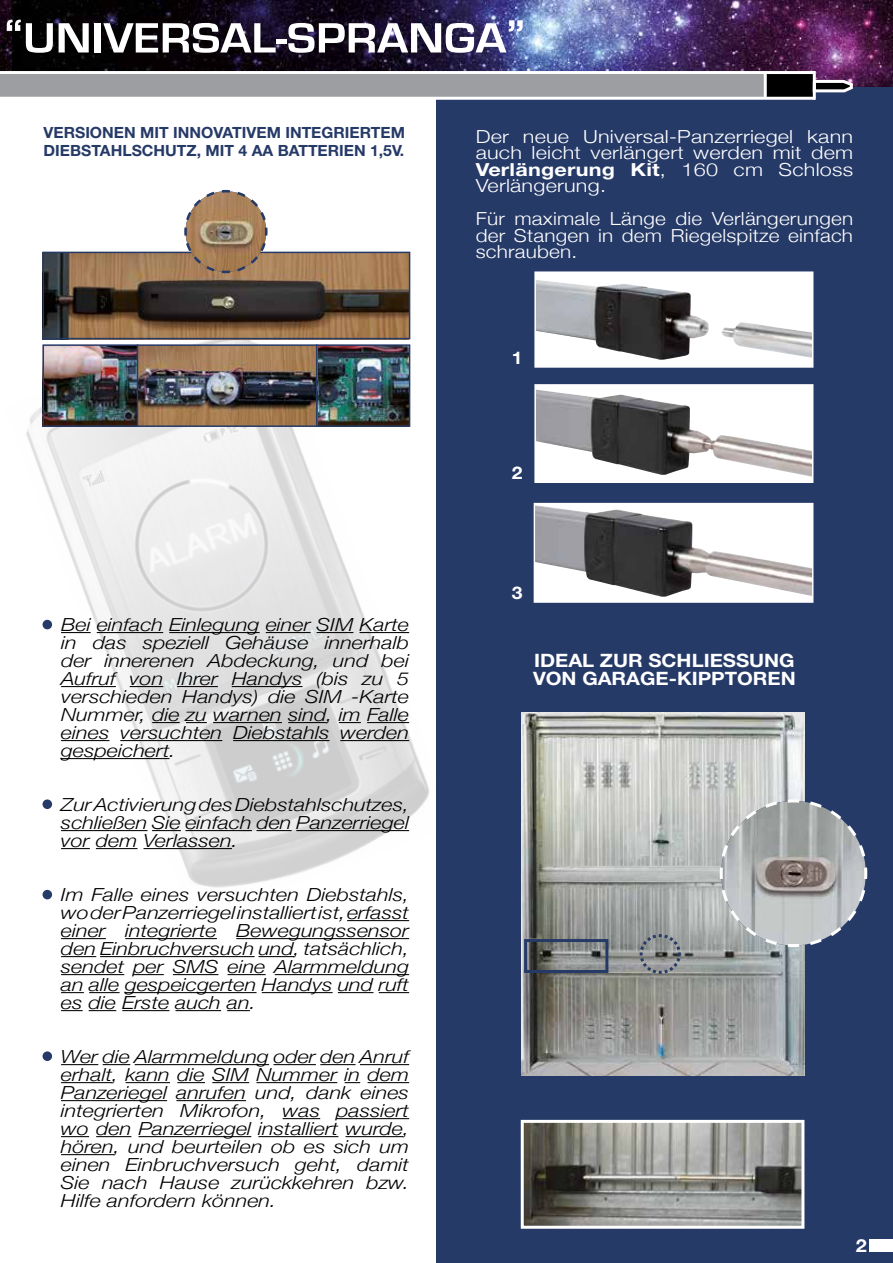
<style>
.page{position:relative;width:893px;height:1263px;background:#fff}
.page>*{position:absolute;margin:0;border:0;box-sizing:border-box;transform-origin:0 0}
.t1{font:700 18.45px/18px "Helvetica Neue";color:#fff;scale:1.1 1}
.t2{font:italic 300 18px/18px "Helvetica Neue";color:#000;text-align:justify;scale:1.2 1}
.t3{font:300 18px/16.5px "Helvetica Neue";letter-spacing:.01em;color:#fff;text-align:justify;scale:1.2 1}
.t4{font:300 18px/16.5px "Helvetica Neue";letter-spacing:.01em;color:#fff;text-align:justify;scale:1.15 1}
.t5{font:700 18px "Helvetica Neue";color:#fff;scale:1.1 1}
.t6{font:700 17.55px "Helvetica Neue";color:#fff;scale:1.1 1}
.t7{font:700 15.45px/18px "Helvetica Neue";color:#263a68}
.s1{font-weight:700}
</style>
<div class="page">
<img style="left:26px;top:310px;width:411px;height:612px">
<div style="left:437px;top:87px;width:456px;height:1176px;background:#263a68"></div>
<img style="left:0;top:0;width:893px;height:86px">
<div style="left:0;top:73px;width:765px;height:25px;background:#9d9ea2"></div>
<div style="left:767px;top:74px;width:46px;height:23px;background:#000"></div>
<div style="left:766px;top:73px;width:48px;height:25px;border:2px solid #000"></div>
<svg style="left:811px;top:78px;width:43px;height:16px"></svg>
<hr style="left:813px;top:71px;width:3px;height:29px;background:#fff">
<hr style="left:764px;top:72px;width:3px;height:26px;background:#fff">
<hr style="left:61px;top:632px;width:30px;height:1px;background:#000">
<hr style="left:97px;top:632px;width:66px;height:1px;background:#000">
<hr style="left:169px;top:632px;width:91px;height:1px;background:#000">
<hr style="left:266px;top:632px;width:45px;height:1px;background:#000">
<hr style="left:317px;top:632px;width:36px;height:1px;background:#000">
<hr style="left:360px;top:632px;width:49px;height:1px;background:#000">
<hr style="left:61px;top:686px;width:55px;height:1px;background:#000">
<hr style="left:130px;top:686px;width:33px;height:1px;background:#000">
<hr style="left:177px;top:686px;width:41px;height:1px;background:#000">
<hr style="left:232px;top:686px;width:71px;height:1px;background:#000">
<svg style="left:152px;top:722px;width:28px;height:1px"></svg>
<svg style="left:186px;top:722px;width:21px;height:1px"></svg>
<hr style="left:213px;top:722px;width:69px;height:1px;background:#000">
<hr style="left:288px;top:722px;width:39px;height:1px;background:#000">
<svg style="left:339px;top:722px;width:22px;height:1px"></svg>
<hr style="left:367px;top:722px;width:42px;height:1px;background:#000">
<hr style="left:61px;top:740px;width:48px;height:1px;background:#000">
<hr style="left:120px;top:740px;width:102px;height:1px;background:#000">
<hr style="left:233px;top:740px;width:96px;height:1px;background:#000">
<hr style="left:340px;top:740px;width:69px;height:1px;background:#000">
<hr style="left:61px;top:758px;width:108px;height:1px;background:#000">
<hr style="left:61px;top:830px;width:86px;height:1px;background:#000">
<svg style="left:152px;top:830px;width:29px;height:1px"></svg>
<hr style="left:185px;top:830px;width:67px;height:1px;background:#000">
<hr style="left:256px;top:830px;width:36px;height:1px;background:#000">
<hr style="left:296px;top:830px;width:113px;height:1px;background:#000">
<svg style="left:61px;top:848px;width:29px;height:1px"></svg>
<hr style="left:96px;top:848px;width:41px;height:1px;background:#000">
<hr style="left:143px;top:848px;width:89px;height:1px;background:#000">
<hr style="left:347px;top:920px;width:62px;height:1px;background:#000">
<hr style="left:61px;top:938px;width:45px;height:1px;background:#000">
<hr style="left:125px;top:938px;width:92px;height:1px;background:#000">
<hr style="left:236px;top:938px;width:173px;height:1px;background:#000">
<hr style="left:61px;top:956px;width:35px;height:1px;background:#000">
<hr style="left:100px;top:956px;width:155px;height:1px;background:#000">
<hr style="left:258px;top:956px;width:36px;height:1px;background:#000">
<hr style="left:61px;top:974px;width:63px;height:1px;background:#000">
<hr style="left:133px;top:974px;width:31px;height:1px;background:#000">
<hr style="left:173px;top:974px;width:45px;height:1px;background:#000">
<hr style="left:228px;top:974px;width:38px;height:1px;background:#000">
<hr style="left:275px;top:974px;width:134px;height:1px;background:#000">
<svg style="left:61px;top:992px;width:23px;height:1px"></svg>
<hr style="left:89px;top:992px;width:31px;height:1px;background:#000">
<hr style="left:125px;top:992px;width:131px;height:1px;background:#000">
<hr style="left:262px;top:992px;width:71px;height:1px;background:#000">
<hr style="left:338px;top:992px;width:35px;height:1px;background:#000">
<hr style="left:379px;top:992px;width:30px;height:1px;background:#000">
<svg style="left:61px;top:1010px;width:22px;height:1px"></svg>
<svg style="left:89px;top:1010px;width:27px;height:1px"></svg>
<hr style="left:122px;top:1010px;width:47px;height:1px;background:#000">
<hr style="left:175px;top:1010px;width:46px;height:1px;background:#000">
<svg style="left:227px;top:1010px;width:23px;height:1px"></svg>
<hr style="left:61px;top:1064px;width:37px;height:1px;background:#000">
<svg style="left:103px;top:1064px;width:27px;height:1px"></svg>
<hr style="left:135px;top:1064px;width:134px;height:1px;background:#000">
<hr style="left:273px;top:1064px;width:43px;height:1px;background:#000">
<hr style="left:320px;top:1064px;width:36px;height:1px;background:#000">
<hr style="left:360px;top:1064px;width:49px;height:1px;background:#000">
<hr style="left:61px;top:1082px;width:51px;height:1px;background:#000">
<hr style="left:126px;top:1082px;width:44px;height:1px;background:#000">
<svg style="left:177px;top:1082px;width:28px;height:1px"></svg>
<hr style="left:212px;top:1082px;width:37px;height:1px;background:#000">
<hr style="left:256px;top:1082px;width:81px;height:1px;background:#000">
<svg style="left:345px;top:1082px;width:15px;height:1px"></svg>
<hr style="left:368px;top:1082px;width:41px;height:1px;background:#000">
<hr style="left:61px;top:1100px;width:106px;height:1px;background:#000">
<hr style="left:176px;top:1100px;width:70px;height:1px;background:#000">
<hr style="left:283px;top:1118px;width:37px;height:1px;background:#000">
<hr style="left:336px;top:1118px;width:73px;height:1px;background:#000">
<svg style="left:61px;top:1136px;width:28px;height:1px"></svg>
<hr style="left:96px;top:1136px;width:35px;height:1px;background:#000">
<hr style="left:138px;top:1136px;width:113px;height:1px;background:#000">
<hr style="left:258px;top:1136px;width:80px;height:1px;background:#000">
<hr style="left:345px;top:1136px;width:58px;height:1px;background:#000">
<hr style="left:61px;top:1154px;width:53px;height:1px;background:#000">
<div style="left:535px;top:272px;width:278px;height:95px;background:#fff"></div>
<img style="left:536px;top:280px;width:275px;height:80px">
<div style="left:534px;top:271px;width:279px;height:97px;border:1px solid #fff"></div>
<div style="left:535px;top:385px;width:278px;height:97px;background:#fff"></div>
<img style="left:536px;top:389px;width:275px;height:88px">
<div style="left:534px;top:384px;width:279px;height:99px;border:1px solid #fff"></div>
<div style="left:534px;top:504px;width:279px;height:98px;background:#fff"></div>
<img style="left:536px;top:505px;width:275px;height:92px">
<div style="left:534px;top:503px;width:279px;height:100px;border:1px solid #fff"></div>
<img style="left:525px;top:1124px;width:275px;height:101px">
<div style="left:521px;top:1120px;width:283px;height:109px;border:3px solid #fff"></div>
<img style="left:521px;top:712px;width:283px;height:364px">
<svg style="left:718px;top:798px;width:150px;height:150px;background:#a0a4a9"></svg>
<div style="left:43px;top:620px;width:9px;height:9px;background:#263a68;border-radius:50%"></div>
<div style="left:43px;top:1051px;width:9px;height:10px;background:#263a68;border-radius:50%"></div>
<div style="left:43px;top:890px;width:9px;height:9px;background:#263a68;border-radius:50%"></div>
<div style="left:43px;top:799px;width:9px;height:10px;background:#263a68;border-radius:50%"></div>
<div style="left:870px;top:1239px;width:23px;height:13px;background:#fff"></div>
<div style="left:524px;top:939px;width:84px;height:34px;border:3px solid #263a68"></div>
<svg style="left:638px;top:932px;width:44px;height:43px;background:#878b8e"></svg>
<hr style="left:0;top:71px;width:815px;height:3px;background:#fff">
<hr style="left:0;top:97px;width:815px;height:3px;background:#fff">
<img style="left:46px;top:255px;width:361px;height:81px">
<div style="left:43px;top:252px;width:367px;height:87px;border:2px solid #263a68"></div>
<img style="left:46px;top:347px;width:270px;height:77px">
<div style="left:43px;top:344px;width:367px;height:83px;border:2px solid #263a68"></div>
<hr style="left:316px;top:344px;width:2px;height:82px;background:#263a68">
<svg style="left:183px;top:189px;width:86px;height:85px;background:#ad9278"></svg>
<hr style="left:137px;top:344px;width:1px;height:82px;background:#263a68">
<svg style="left:7px;top:20px;width:46px;height:33px"></svg>
<svg style="left:59px;top:23px;width:30px;height:29px"></svg>
<div style="left:94px;top:23px;width:7px;height:29px;background:#fff"></div>
<svg style="left:103px;top:23px;width:173px;height:30px"></svg>
<div style="left:276px;top:39px;width:11px;height:5px;background:#fff"></div>
<img style="left:288px;top:20px;width:235px;height:33px">
<p class="t7" style="left:44px;top:123px;width:363px">VERSIONEN MIT INNOVATIVEM INTEGRIERTEM<br>DIEBSTAHLSCHUTZ, MIT 4 AA BATTERIEN 1,5V.</p>
<p class="t2" style="left:61px;top:614px;width:292px">Bei einfach Einlegung einer SIM Karte in das speziell Gehäuse innerhalb der innerenen Abdeckung, und bei Aufruf von Ihrer Handys (bis zu 5 verschieden Handys) die SIM -Karte Nummer, die zu warnen sind, im Falle eines versuchten Diebstahls werden gespeichert.</p>
<p class="t2" style="left:61px;top:794px;width:292px">Zur Activierung des Diebstahlschutzes, schließen Sie einfach den Panzerriegel vor dem Verlassen.</p>
<p class="t2" style="left:61px;top:884px;width:292px">Im Falle eines versuchten Diebstahls, wo der Panzerriegel installiert ist, erfasst einer integrierte Bewegungssensor den Einbruchversuch und, tatsächlich, sendet per SMS eine Alarmmeldung an alle gespeicgerten Handys und ruft es die Erste auch an.</p>
<p class="t2" style="left:61px;top:1046px;width:292px">Wer die Alarmmeldung oder den Anruf erhalt, kann die SIM Nummer in dem Panzeriegel anrufen und, dank eines integrierten Mikrofon, was passiert wo den Panzerriegel installiert wurde, hören, und beurteilen ob es sich um einen Einbruchversuch geht, damit Sie nach Hause zurückkehren bzw.<br>Hilfe anfordern können.</p>
<p class="t3" style="left:476px;top:127px;width:316px">Der neue Universal-Panzerriegel kann auch leicht verlängert werden mit dem <span class="s1">Verlängerung Kit</span>, 160 cm Schloss Verlängerung.</p>
<p class="t4" style="left:476px;top:209px;width:330px">Für maximale Länge die Verlängerungen der Stangen in dem Riegelspitze einfach schrauben.</p>
<p class="t6" style="left:512px;top:347px;width:11px">1</p>
<p class="t6" style="left:512px;top:462px;width:11px">2</p>
<p class="t6" style="left:512px;top:582px;width:11px">3</p>
<p class="t1" style="left:533px;top:651px;width:240px">IDEAL ZUR SCHLIESSUNG<br>VON GARAGE-KIPPTOREN</p>
<p class="t5" style="left:856px;top:1234px;width:12px">2</p>
</div>
